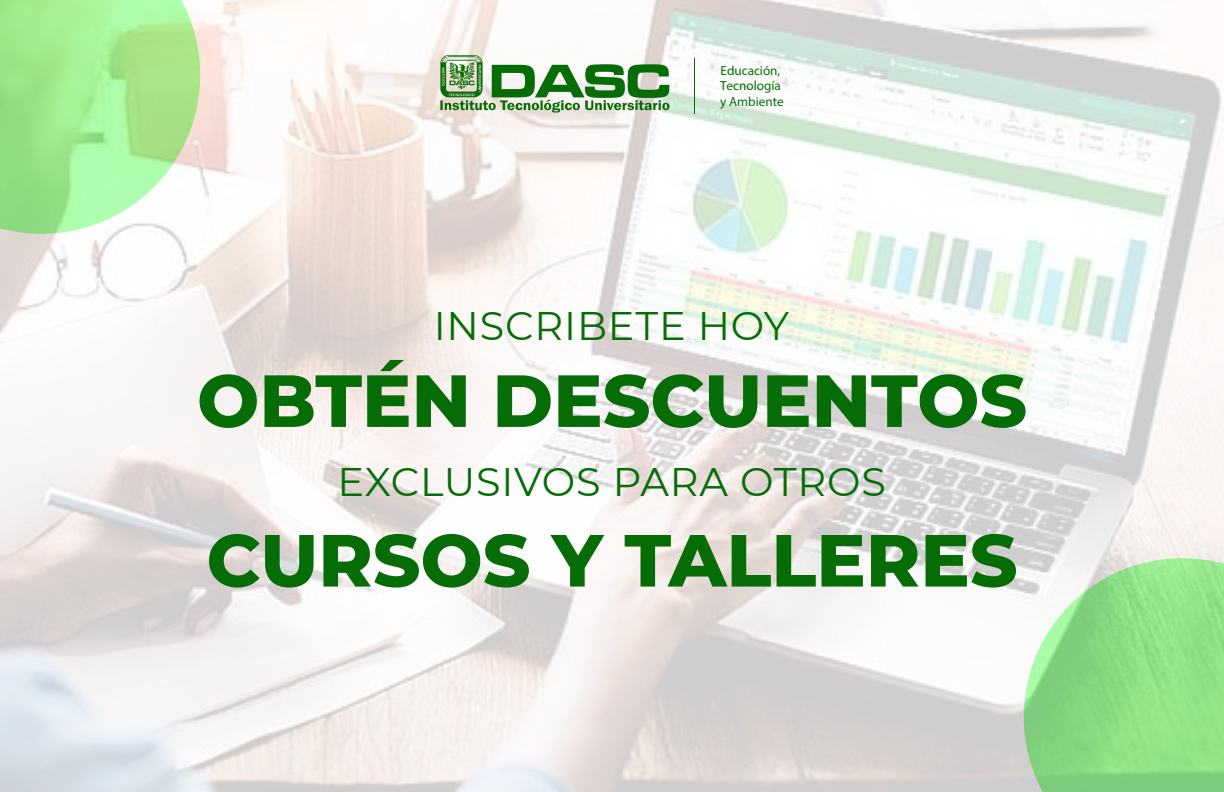
<style>
.page{position:relative;width:1224px;height:792px;background:#fff}
.page>*{position:absolute;margin:0;border:0;box-sizing:border-box;transform-origin:0 0}
.t1{font:800 73.6px/159.6px "Montserrat";color:#066d06}
.t2{font:39.8px "Montserrat";letter-spacing:.02em;color:#066d06}
.t3{font:13.2px/15.8px "Myriad Pro";color:#066d06}
</style>
<div class="page">
<img style="left:0;top:0;width:1224px;height:792px">
<hr style="left:694px;top:58px;width:1px;height:56px;background:#066d06">
<svg style="left:440px;top:55px;width:229px;height:58px"></svg>
<svg style="left:0;top:0;width:200px;height:234px;background:#adec9d"></svg>
<svg style="left:1024px;top:558px;width:200px;height:234px;background:#98df92"></svg>
<p class="t3" style="left:720px;top:62px;width:65px">Educación,<br>Tecnología y Ambiente</p>
<p class="t2" style="left:434px;top:298px;width:357px">INSCRIBETE HOY</p>
<h1 class="t1" style="left:197px;top:317px;width:832px">OBTÉN DESCUENTOS<br>CURSOS Y TALLERES</h1>
<p class="t2" style="left:338px;top:454px;width:550px">EXCLUSIVOS PARA OTROS</p>
</div>
